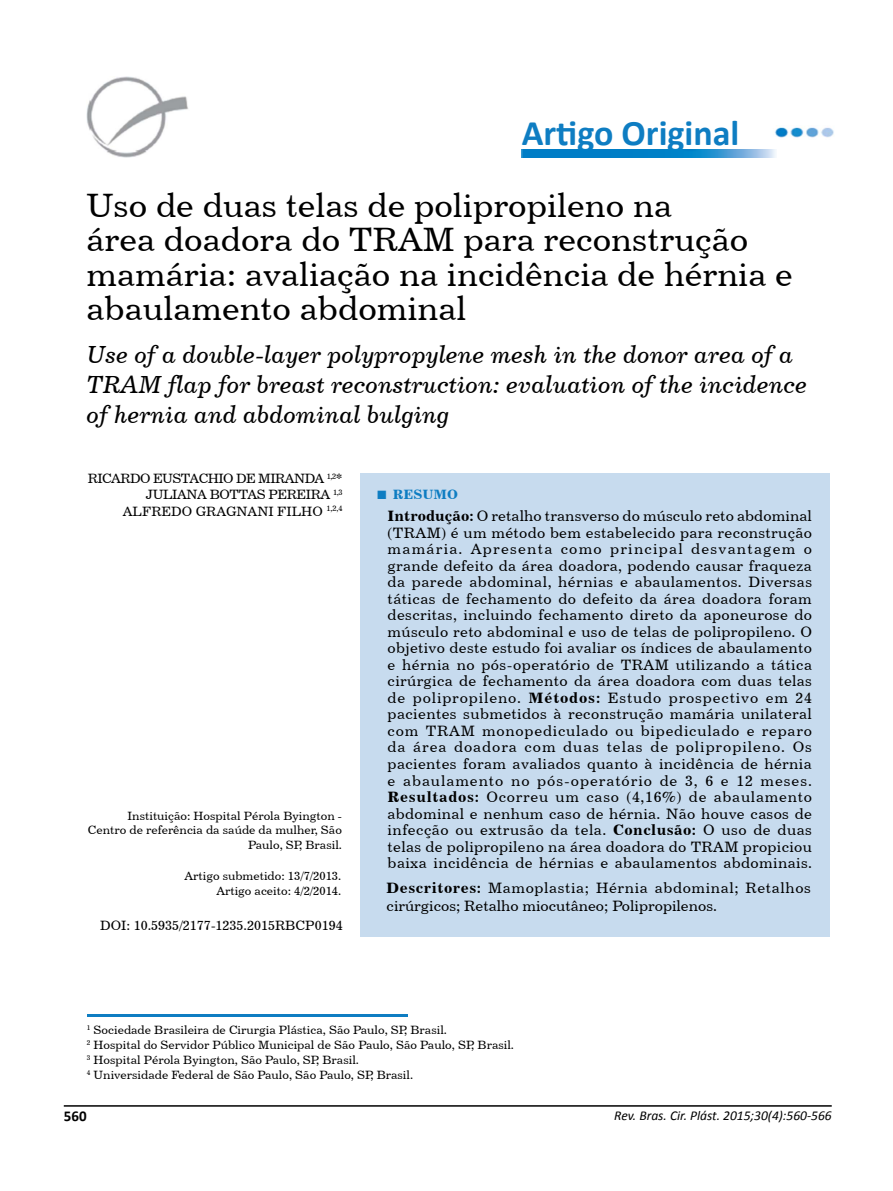
<style>
.page{position:relative;width:893px;height:1191px;background:#fff}
.page>*{position:absolute;margin:0;border:0;box-sizing:border-box;transform-origin:0 0}
.t1{font:700 36px "Calibri";color:#0e7dc2}
.t2{font:33.75px/34.5px "Century 731 BT Roman A";color:#000}
.t3{font:24.75px/30px "Century 731 BT Italic A";color:#000}
.t4{font:15px/16.5px "Century 731 BT Roman A";letter-spacing:.025em;color:#000;text-align:justify}
.t5{font:15px/18px "Century 731 BT Roman A";color:#000}
.t6{font:700 15px "Calibri";color:#000}
.t7{font:13.5px/16.2px "Century 731 BT Roman A";letter-spacing:-.03em;color:#000;text-align:right}
.t8{font:italic 13.5px "Calibri";color:#000}
.t9{font:13.5px "Century 731 BT Roman A";letter-spacing:-.01em;color:#000}
.t10{font:13.5px "Century 731 BT Bold A";color:#0e7dc2}
.t11{font:12px/14.4px "Century 731 BT Roman A";color:#000;text-align:right}
.s1{font-family:"Times New Roman";font-weight:700;font-size:18px}
.s2{font-family:"Century 731 BT Bold A"}
</style>
<div class="page">
<hr style="left:64px;top:1105px;width:768px;height:1px;background:#000">
<img style="left:775px;top:127px;width:59px;height:11px">
<img style="left:521px;top:150px;width:255px;height:7px">
<img style="left:87px;top:77px;width:101px;height:81px">
<div style="left:360px;top:473px;width:470px;height:463px;background:#c7dbee"></div>
<hr style="left:87px;top:1014px;width:320px;height:2px;background:#0e7dc2">
<h1 class="t1" style="left:522px;top:108px;width:219px">Artigo Original</h1>
<h2 class="t2" style="left:86px;top:187px;width:708px">Uso de duas telas de polipropileno na<br>área doadora do TRAM para reconstrução mamária: avaliação na incidência de hérnia e abaulamento abdominal</h2>
<h3 class="t3" style="left:87px;top:339px;width:722px">Use of a double-layer polypropylene mesh in the donor area of a<br>TRAM flap for breast reconstruction: evaluation of the incidence of hernia and abdominal bulging</h3>
<p class="t7" style="left:88px;top:470px;width:257px">RICARDO EUSTACHIO DE MIRANDA <sup>1,2</sup>*<br>JULIANA BOTTAS PEREIRA <sup>1,3<br></sup>ALFREDO GRAGNANI FILHO <sup>1,2,4</sup></p>
<p class="t11" style="left:88px;top:808px;width:256px">Instituição: Hospital Pérola Byington -<br>Centro de referência da saúde da mulher, São<br>Paulo, SP, Brasil.</p>
<p class="t11" style="left:184px;top:869px;width:158px">Artigo submetido: 13/7/2013.<br>Artigo aceito: 4/2/2014.</p>
<p class="t9" style="left:100px;top:917px;width:244px">DOI: 10.5935/2177-1235.2015RBCP0194</p>
<p class="t10" style="left:376px;top:486px;width:83px"><span class="s1">■</span> RESUMO</p>
<p class="t4" style="left:388px;top:508px;width:426px"><span class="s2">Introdução:</span> O retalho transverso do músculo reto abdominal (TRAM) é um método bem estabelecido para reconstrução mamária. Apresenta como principal desvantagem o grande defeito da área doadora, podendo causar fraqueza da parede abdominal, hérnias e abaulamentos. Diversas táticas de fechamento do defeito da área doadora foram descritas, incluindo fechamento direto da aponeurose do músculo reto abdominal e uso de telas de polipropileno. O objetivo deste estudo foi avaliar os índices de abaulamento e hérnia no pós-operatório de TRAM utilizando a tática cirúrgica de fechamento da área doadora com duas telas de polipropileno. <span class="s2">Métodos:</span> Estudo prospectivo em 24 pacientes submetidos à reconstrução mamária unilateral com TRAM monopediculado ou bipediculado e reparo da área doadora com duas telas de polipropileno. Os pacientes foram avaliados quanto à incidência de hérnia e abaulamento no pós-operatório de 3, 6 e 12 meses.<br><span class="s2">Resultados:</span> Ocorreu um caso (4,16%) de abaulamento abdominal e nenhum caso de hérnia. Não houve casos de infecção ou extrusão da tela. <span class="s2">Conclusão:</span> O uso de duas telas de polipropileno na área doadora do TRAM propiciou baixa incidência de hérnias e abaulamentos abdominais.</p>
<p class="t5" style="left:387px;top:879px;width:426px"><span class="s2">Descritores:</span> Mamoplastia; Hérnia abdominal; Retalhos cirúrgicos; Retalho miocutâneo; Polipropilenos.</p>
<p class="t11" style="left:87px;top:1022px;width:429px;line-height:15px;text-align:left"><sup>1</sup> Sociedade Brasileira de Cirurgia Plástica, São Paulo, SP, Brasil.<br><sup>2</sup> Hospital do Servidor Público Municipal de São Paulo, São Paulo, SP, Brasil.<br><sup>3</sup> Hospital Pérola Byington, São Paulo, SP, Brasil.<br><sup>4</sup> Universidade Federal de São Paulo, São Paulo, SP, Brasil.</p>
<p class="t6" style="left:64px;top:1105px;width:24px">560</p>
<p class="t8" style="left:614px;top:1106px;width:219px">Rev. Bras. Cir. Plást. 2015;30(4):560-566</p>
</div>
